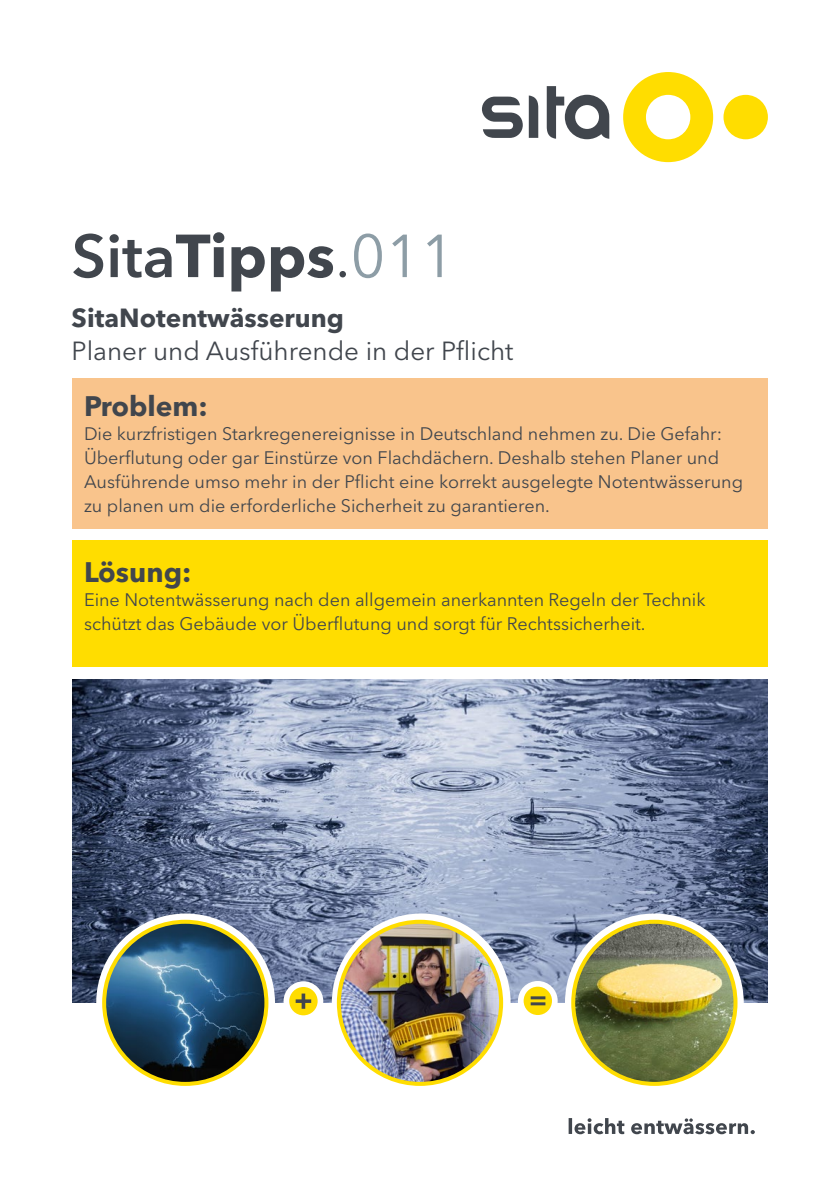
<style>
.page{position:relative;width:840px;height:1191px;background:#fff}
.page>*{position:absolute;margin:0;border:0;box-sizing:border-box;transform-origin:0 0}
.t1{font:700 60px "Avenir Next W1 G";color:#41464d}
.t2{font:700 28px "Avenir Next W1 G";color:#41464d}
.t3{font:26px "Avenir Next W1 G";color:#41464d}
.t4{font:700 26px "Avenir Next W1 G";color:#41464d}
.t5{font:18px/24px "Avenir Next W1 G";color:#41464d}
.s1{font-weight:600}
.s2{font-weight:400}
.s3{font-weight:400;color:#8d9da6}
</style>
<div class="page">
<svg style="left:568px;top:1118px;width:186px;height:16px"></svg>
<svg style="left:623px;top:72px;width:89px;height:90px"></svg>
<svg style="left:482px;top:97px;width:40px;height:41px"></svg>
<svg style="left:528px;top:95px;width:10px;height:43px"></svg>
<svg style="left:546px;top:86px;width:63px;height:53px"></svg>
<div style="left:723px;top:95px;width:44px;height:44px;background:#fd0;border-radius:50%"></div>
<div style="left:72px;top:540px;width:695px;height:127px;background:#fd0"></div>
<img style="left:72px;top:679px;width:695px;height:323px">
<div style="left:72px;top:378px;width:695px;height:150px;background:#f9c48c"></div>
<svg style="left:331px;top:913px;width:179px;height:179px"></svg>
<svg style="left:96px;top:913px;width:179px;height:179px"></svg>
<svg style="left:564px;top:913px;width:179px;height:179px"></svg>
<img style="left:338px;top:921px;width:163px;height:163px;border-radius:81px">
<div style="left:336px;top:919px;width:167px;height:167px;border:4px solid #fd0;border-radius:50%"></div>
<div style="left:283px;top:981px;width:40px;height:40px;background:#fff;border-radius:50%"></div>
<div style="left:289px;top:987px;width:28px;height:28px;background:#fd0;border-radius:50%"></div>
<img style="left:573px;top:921px;width:162px;height:163px;border-radius:81px">
<div style="left:571px;top:919px;width:166px;height:167px;border:4px solid #fd0;border-radius:50%"></div>
<img style="left:104px;top:921px;width:162px;height:163px;border-radius:81px">
<div style="left:102px;top:919px;width:166px;height:167px;border:4px solid #fd0;border-radius:50%"></div>
<svg style="left:295px;top:993px;width:16px;height:15px"></svg>
<div style="left:517px;top:981px;width:40px;height:39px;background:#fff;border-radius:50%"></div>
<div style="left:523px;top:986px;width:28px;height:29px;background:#fd0;border-radius:50%"></div>
<hr style="left:530px;top:996px;width:15px;height:3px;background:#41464d">
<hr style="left:530px;top:1002px;width:15px;height:3px;background:#41464d">
<h1 class="t1" style="left:72px;top:219px;width:384px"><span class="s1">Sita</span>Tipps<span class="s2">.</span><span class="s3">011</span></h1>
<h3 class="t4" style="left:72px;top:302px;width:274px">SitaNotentwässerung</h3>
<h3 class="t3" style="left:72px;top:335px;width:443px">Planer und Ausführende in der Pflicht</h3>
<h2 class="t2" style="left:84px;top:389px;width:125px">Problem:</h2>
<p class="t5" style="left:84px;top:422px;width:660px">Die kurzfristigen Starkregenereignisse in Deutschland nehmen zu. Die Gefahr:<br>Überflutung oder gar Einstürze von Flachdächern. Deshalb stehen Planer und Ausführende umso mehr in der Pflicht eine korrekt ausgelegte Notentwässerung zu planen um die erforderliche Sicherheit zu garantieren.</p>
<h2 class="t2" style="left:84px;top:555px;width:109px">Lösung:</h2>
<p class="t5" style="left:84px;top:588px;width:622px">Eine Notentwässerung nach den allgemein anerkannten Regeln der Technik schützt das Gebäude vor Überflutung und sorgt für Rechtssicherheit.</p>
</div>
